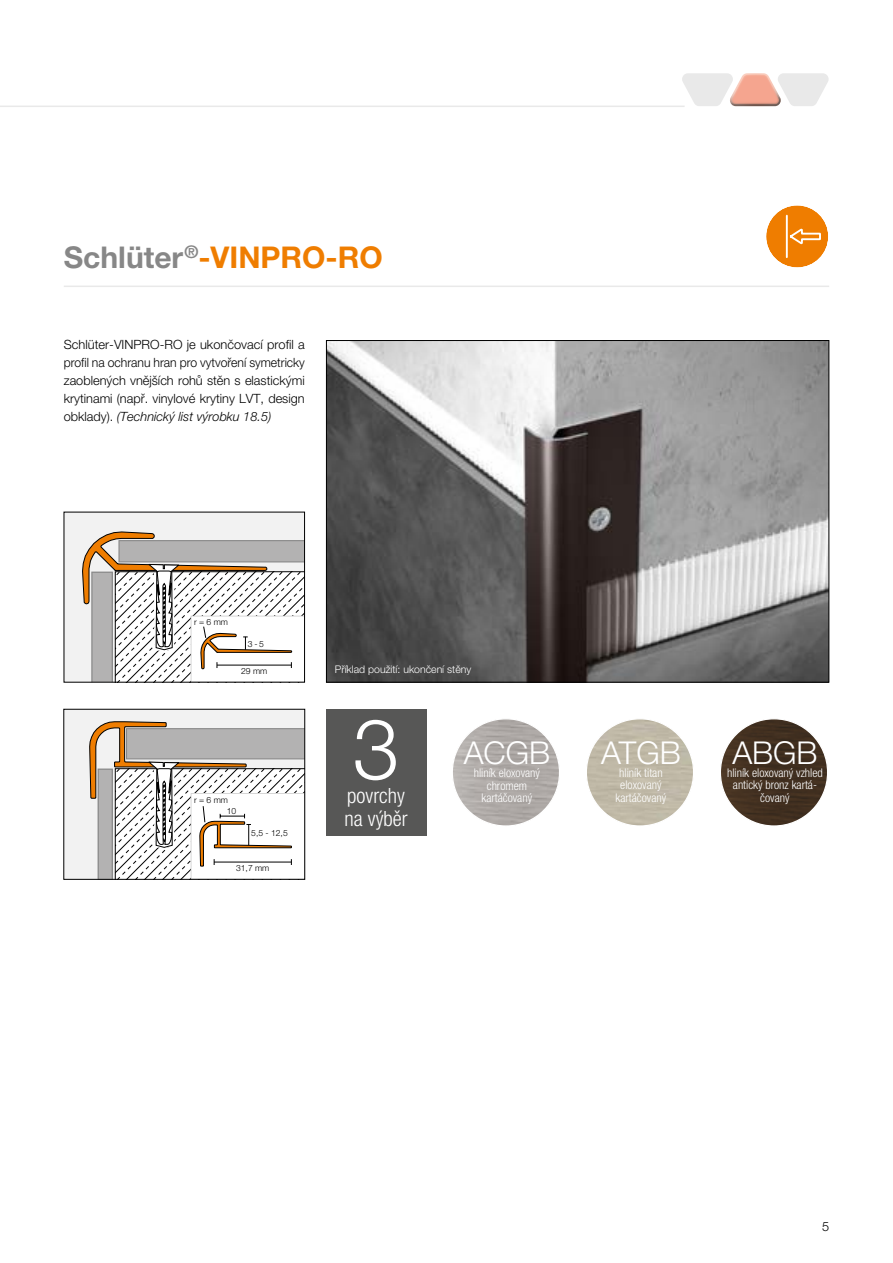
<style>
.page{position:relative;width:893px;height:1263px;background:#fff}
.page>*{position:absolute;margin:0;border:0;box-sizing:border-box;transform-origin:0 0}
.t1{font:300 84px "Helvetica Neue LT Pro";color:#fff}
.headline_12pt_orange{font:300 31.5px "Helvetica Neue LT Pro";color:#fff}
.Produktbeschreibung{font:700 30px "Helvetica Neue LT Pro";color:#ef7d00}
.t2{font:300 condensed 21px "Helvetica Neue LT Pro";color:#fff}
.Produktbeschreibung-2{font:300 12.75px/18px "Helvetica Neue LT Pro";color:#000;text-align:justify}
.headline_12pt_orange-2{font:300 condensed 12px/12.8px "Helvetica Neue LT Pro";color:#fff;text-align:center}
.Produktbeschreibung-3{font:300 10.5px "Helvetica Neue LT Pro";color:#fff}
.t3{font:300 8.55px/10.5px "Helvetica Neue LTW1 G";color:#000}
.s1{color:#878787}
.s2{font-style:italic}
</style>
<div class="page">
<hr style="left:0;top:106px;width:685px;height:1px;background:#e9e9e9">
<img style="left:328px;top:342px;width:499px;height:338px">
<div style="left:766px;top:205px;width:62px;height:63px;background:#ef7d00;border-radius:50%"></div>
<svg style="left:791px;top:228px;width:30px;height:17px"></svg>
<hr style="left:786px;top:216px;width:2px;height:41px;background:#fff">
<div style="left:765px;top:205px;width:64px;height:63px;border:1px solid #fff;border-radius:50%"></div>
<div style="left:64px;top:512px;width:241px;height:170px;background:#f2f2f2"></div>
<svg style="left:82px;top:531px;width:221px;height:149px"></svg>
<div style="left:64px;top:709px;width:241px;height:170px;background:#f2f2f2"></div>
<svg style="left:89px;top:721px;width:214px;height:156px"></svg>
<div style="left:64px;top:709px;width:241px;height:170px;border:1px solid #000"></div>
<svg style="left:682px;top:73px;width:147px;height:33px"></svg>
<img style="left:452px;top:719px;width:108px;height:107px;border-radius:54px">
<img style="left:586px;top:719px;width:108px;height:107px;border-radius:54px">
<img style="left:720px;top:719px;width:108px;height:107px;border-radius:54px">
<hr style="left:64px;top:286px;width:765px;height:1px;background:#e9e9e9">
<div style="left:326px;top:709px;width:100px;height:126px;background:#575756"></div>
<p class="Produktbeschreibung" style="left:64px;top:239px;width:321px"><span class="s1">Schlüter</span><sup>®</sup>-VINPRO-RO</p>
<p class="Produktbeschreibung-2" style="left:64px;top:335px;width:243px">Schlüter-VINPRO-RO je ukončovací profil a profil na ochranu hran pro vytvoření symetricky zaoblených vnějších rohů stěn s elastickými krytinami (např. vinylové krytiny LVT, design obklady). <span class="s2">(Technický list výrobku 18.5)</span></p>
<p class="t3" style="left:194px;top:617px;width:36px">r = 6 mm</p>
<p class="t3" style="left:248px;top:638px;width:18px">3-5</p>
<p class="t3" style="left:241px;top:665px;width:28px">29 mm</p>
<p class="t3" style="left:227px;top:795px;width:11px;text-indent:-33px">r = 6 mm<br>10</p>
<p class="t3" style="left:251px;top:828px;width:38px">5,5 - 12,5</p>
<p class="t3" style="left:236px;top:862px;width:35px">31,7 mm</p>
<p class="Produktbeschreibung-3" style="left:335px;top:663px;width:138px">Příklad použití: ukončení stěny</p>
<p class="t1" style="left:353px;top:698px;width:48px">3</p>
<p class="t2" style="left:347px;top:783px;width:59px">povrchy</p>
<p class="t2" style="left:345px;top:807px;width:64px">na výběr</p>
<p class="headline_12pt_orange" style="left:464px;top:733px;width:88px">ACGB</p>
<p class="headline_12pt_orange-2" style="left:474px;top:766px;width:68px">hliník eloxovaný chromem</p>
<p class="headline_12pt_orange-2" style="left:482px;top:791px;width:52px">kartáčovaný</p>
<p class="headline_12pt_orange" style="left:601px;top:733px;width:81px">ATGB</p>
<p class="headline_12pt_orange-2" style="left:619px;top:766px;width:45px;text-align:left">hliník titan eloxovaný</p>
<p class="headline_12pt_orange-2" style="left:616px;top:791px;width:52px">kartáčovaný</p>
<p class="headline_12pt_orange" style="left:732px;top:733px;width:87px">ABGB</p>
<p class="headline_12pt_orange-2" style="left:727px;top:766px;width:97px">hliník eloxovaný vzhled antický bronz kartá-</p>
<p class="headline_12pt_orange-2" style="left:760px;top:791px;width:31px">čovaný</p>
<p class="Produktbeschreibung-2" style="left:822px;top:1217px;width:9px">5</p>
</div>
